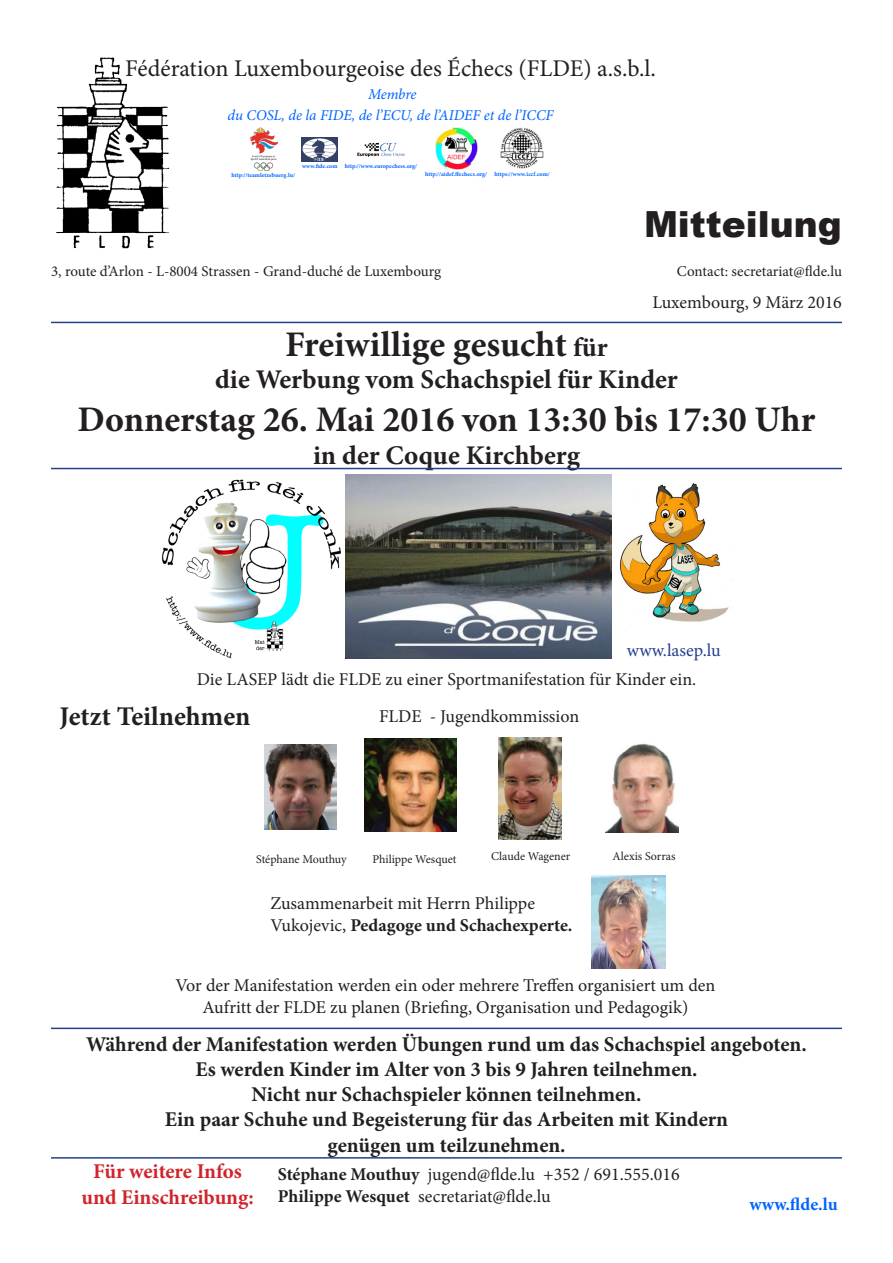
<style>
.page{position:relative;width:893px;height:1263px;background:#fff}
.page>*{position:absolute;margin:0;border:0;box-sizing:border-box;transform-origin:0 0}
.t1{font:700 36px "Minion Pro";color:#231f20}
.t2{font:900 36px "Arial";color:#231f20}
.t3{font:700 27px "Minion Pro";color:#231f20}
.t4{font:24px "Minion Pro";color:#231f20}
.t5{font:700 21px "Minion Pro";color:#231f20}
.t6{font:700 21px "Minion Pro";letter-spacing:-.005em;color:#d1232a}
.t7{font:18px/21.6px "Minion Pro";color:#231f20;text-align:center}
.t8{font:700 18px "Minion Pro";color:#231f20}
.t9{font:18px "Minion Pro";letter-spacing:.005em;color:#253f8e}
.t10{font:700 18px "Minion Pro";letter-spacing:.01em;color:#0064ff}
.t11{font:15px "Minion Pro";color:#231f20}
.t12{font:italic 15px "Minion Pro";letter-spacing:-.005em;color:#0064ff}
.t13{font:12px "Minion Pro";letter-spacing:-.005em;color:#231f20}
.t14{font:700 6px "Minion Pro";color:#0064ff}
.s1{font-size:27px}
.s2{font-weight:400}
.s3{font-weight:700}
</style>
<div class="page">
<img style="left:161px;top:479px;width:180px;height:180px">
<img style="left:56px;top:57px;width:114px;height:192px">
<img style="left:250px;top:128px;width:27px;height:42px">
<img style="left:302px;top:137px;width:36px;height:24px">
<img style="left:358px;top:142px;width:46px;height:15px">
<img style="left:501px;top:128px;width:43px;height:41px">
<img style="left:435px;top:128px;width:42px;height:41px">
<img style="left:620px;top:483px;width:114px;height:139px">
<img style="left:345px;top:474px;width:267px;height:184px">
<img style="left:591px;top:876px;width:74px;height:92px">
<img style="left:606px;top:743px;width:72px;height:89px">
<img style="left:264px;top:745px;width:72px;height:85px">
<img style="left:364px;top:739px;width:93px;height:92px">
<hr style="left:51px;top:1157px;width:791px;height:1px;background:#253f8e">
<hr style="left:51px;top:1027px;width:791px;height:2px;background:#253f8e">
<hr style="left:51px;top:468px;width:791px;height:1px;background:#253f8e">
<hr style="left:51px;top:322px;width:791px;height:1px;background:#253f8e">
<img style="left:498px;top:738px;width:63px;height:101px">
<p class="t4" style="left:125px;top:52px;width:532px">Fédération Luxembourgeoise des Échecs (FLDE) a.s.b.l.</p>
<p class="t12" style="left:228px;top:105px;width:327px">du COSL, de la FIDE, de l’ECU, de l’AIDEF et de l’ICCF</p>
<p class="t12" style="left:368px;top:84px;width:50px">Membre</p>
<p class="t14" style="left:302px;top:161px;width:37px">www.fide.com</p>
<p class="t14" style="left:345px;top:161px;width:74px">http://www.europechess.org/</p>
<p class="t14" style="left:232px;top:171px;width:65px">http://teamletzebuerg.lu/</p>
<p class="t14" style="left:425px;top:170px;width:63px">http://aidef.ffechecs.org/</p>
<p class="t14" style="left:495px;top:170px;width:57px">https://www.iccf.com/</p>
<p class="t2" style="left:644px;top:198px;width:199px">Mitteilung</p>
<p class="t11" style="left:51px;top:261px;width:392px">3, route d’Arlon - L-8004 Strassen - Grand-duché de Luxembourg</p>
<p class="t11" style="left:677px;top:261px;width:167px">Contact: secretariat@flde.lu</p>
<p class="t7" style="left:652px;top:292px;width:191px">Luxembourg, 9 März 2016</p>
<p class="t1" style="left:285px;top:319px;width:324px">Freiwillige gesucht <span class="s1">für</span></p>
<p class="t3" style="left:215px;top:360px;width:464px">die Werbung vom Schachspiel für Kinder</p>
<p class="t1" style="left:78px;top:394px;width:739px">Donnerstag 26. Mai 2016 von 13:30 bis 17:30 Uhr</p>
<p class="t3" style="left:313px;top:436px;width:268px">in der Coque Kirchberg</p>
<p class="t9" style="left:627px;top:638px;width:95px">www.lasep.lu</p>
<p class="t7" style="left:197px;top:669px;width:501px">Die LASEP lädt die FLDE zu einer Sportmanifestation für Kinder ein.</p>
<p class="t7" style="left:379px;top:705px;width:202px">FLDE - Jugendkommission</p>
<p class="t3" style="left:60px;top:697px;width:192px">Jetzt Teilnehmen</p>
<p class="t13" style="left:256px;top:851px;width:92px">Stéphane Mouthuy</p>
<p class="t13" style="left:372px;top:851px;width:86px">Philippe Wesquet</p>
<p class="t13" style="left:491px;top:848px;width:81px">Claude Wagener</p>
<p class="t13" style="left:613px;top:848px;width:64px">Alexis Sorras</p>
<p class="t7" style="left:270px;top:893px;width:266px">Zusammenarbeit mit Herrn Philippe</p>
<p class="t8" style="left:270px;top:912px;width:304px"><span class="s2">Vukojevic,</span> Pedagoge und Schachexperte.</p>
<p class="t7" style="left:175px;top:975px;width:542px">Vor der Manifestation werden ein oder mehrere Treffen organisiert um den<br>Aufritt der FLDE zu planen (Briefing, Organisation und Pedagogik)</p>
<p class="t5" style="left:86px;top:1029px;width:722px">Während der Manifestation werden Übungen rund um das Schachspiel angeboten.</p>
<p class="t5" style="left:195px;top:1054px;width:504px">Es werden Kinder im Alter von 3 bis 9 Jahren teilnehmen.</p>
<p class="t5" style="left:252px;top:1079px;width:391px">Nicht nur Schachspieler können teilnehmen.</p>
<p class="t5" style="left:165px;top:1105px;width:565px">Ein paar Schuhe und Begeisterung für das Arbeiten mit Kindern</p>
<p class="t5" style="left:327px;top:1130px;width:240px">genügen um teilzunehmen.</p>
<p class="t6" style="left:93px;top:1157px;width:150px">Für weitere Infos</p>
<p class="t6" style="left:82px;top:1182px;width:174px">und Einschreibung:</p>
<p class="t7" style="left:278px;top:1164px;width:403px"><span class="s3">Stéphane Mouthuy</span> jugend@flde.lu +352 / 691.555.016</p>
<p class="t7" style="left:278px;top:1185px;width:274px"><span class="s3">Philippe Wesquet</span> secretariat@flde.lu</p>
<p class="t10" style="left:749px;top:1192px;width:90px">www.flde.lu</p>
</div>
